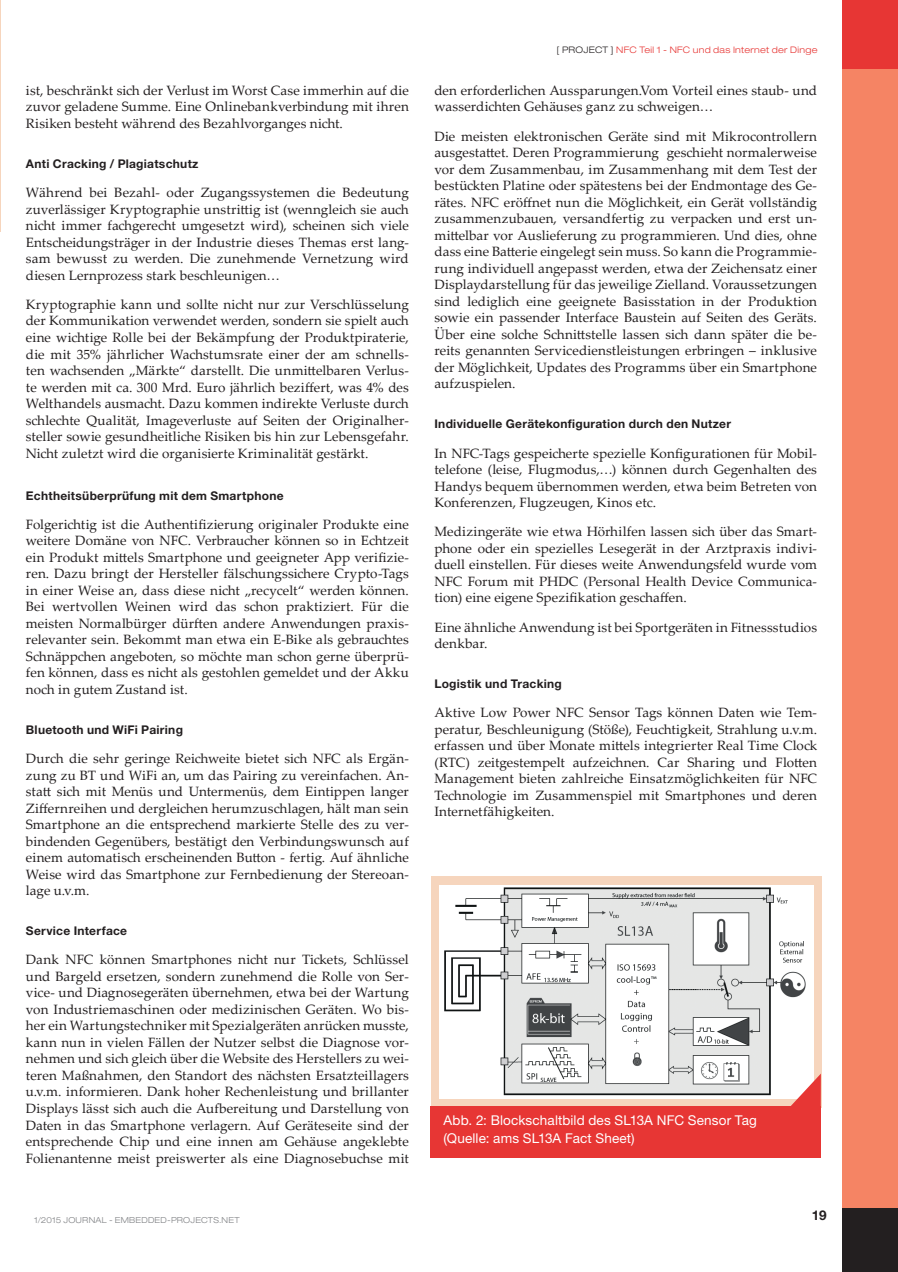
<style>
.page{position:relative;width:898px;height:1272px;background:#fff}
.page>*{position:absolute;margin:0;border:0;box-sizing:border-box;transform-origin:0 0}
.t1{font:13.5px/16.5px "Palatino Linotype";letter-spacing:.005em;color:#231f20;text-align:justify}
.t2{font:13.5px/18px "Helvetica Neue LT Std";letter-spacing:.01em;color:#fff}
.t3{font:700 13.5px "Helvetica Neue LT Std";color:#231f20}
.t4{font:700 12px "Helvetica Neue LT Std";letter-spacing:.025em;color:#231f20}
.t5{font:300 expanded 9px "Helvetica Neue LT Std";letter-spacing:.03em;color:#e73634}
.t6{font:300 expanded 8.25px "Helvetica Neue LT Std";letter-spacing:.025em;color:#808285}
.s1{color:#231f20}
</style>
<div class="page">
<div style="left:842px;top:68px;width:55px;height:1140px;background:#f58464"></div>
<div style="left:842px;top:0;width:55px;height:68px;background:#e73634"></div>
<div style="left:842px;top:1208px;width:55px;height:63px;background:#231f20"></div>
<hr style="left:0;top:4px;width:1px;height:228px;background:#f6d5bd">
<div style="left:431px;top:876px;width:389px;height:231px;background:#f6d5bd"></div>
<div style="left:430px;top:1106px;width:390px;height:52px;background:#e73634"></div>
<img style="left:439px;top:885px;width:373px;height:213px">
<svg style="left:789px;top:1073px;width:31px;height:33px"></svg>
<p class="t1" style="left:26px;top:82px;width:384px">ist, beschränkt sich der Verlust im Worst Case immerhin auf die zuvor geladene Summe. Eine Onlinebankverbindung mit ihren Risiken besteht während des Bezahlvorganges nicht.</p>
<p class="t4" style="left:26px;top:156px;width:174px">Anti Cracking / Plagiatschutz</p>
<p class="t1" style="left:26px;top:184px;width:384px">Während bei Bezahl- oder Zugangssystemen die Bedeutung zuverlässiger Kryptographie unstrittig ist (wenngleich sie auch nicht immer fachgerecht umgesetzt wird), scheinen sich viele Entscheidungsträger in der Industrie dieses Themas erst lang&shy;sam bewusst zu werden. Die zunehmende Vernetzung wird diesen Lernprozess stark beschleunigen…</p>
<p class="t1" style="left:26px;top:295px;width:384px">Kryptographie kann und sollte nicht nur zur Verschlüsselung der Kommunikation verwendet werden, sondern sie spielt auch eine wichtige Rolle bei der Bekämpfung der Produktpiraterie, die mit 35% jährlicher Wachstumsrate einer der am schnells&shy;ten wachsenden „Märkte“ darstellt. Die unmittelbaren Verlus&shy;te werden mit ca. 300 Mrd. Euro jährlich beziffert, was 4% des Welthandels ausmacht. Dazu kommen indirekte Verluste durch schlechte Qualität, Imageverluste auf Seiten der Originalher&shy;steller sowie gesundheitliche Risiken bis hin zur Lebensgefahr.<br>Nicht zuletzt wird die organisierte Kriminalität gestärkt.</p>
<p class="t4" style="left:26px;top:488px;width:259px">Echtheitsüberprüfung mit dem Smartphone</p>
<p class="t1" style="left:26px;top:515px;width:384px">Folgerichtig ist die Authentifizierung originaler Produkte eine weitere Domäne von NFC. Verbraucher können so in Echtzeit ein Produkt mittels Smartphone und geeigneter App verifizie&shy;ren. Dazu bringt der Hersteller fälschungssichere Crypto-Tags in einer Weise an, dass diese nicht „recycelt“ werden können.<br>Bei wertvollen Weinen wird das schon praktiziert. Für die meisten Normalbürger dürften andere Anwendungen praxis&shy;relevanter sein. Bekommt man etwa ein E-Bike als gebrauchtes Schnäppchen angeboten, so möchte man schon gerne überprü&shy;fen können, dass es nicht als gestohlen gemeldet und der Akku noch in gutem Zustand ist.</p>
<p class="t4" style="left:26px;top:722px;width:158px">Bluetooth und WiFi Pairing</p>
<p class="t1" style="left:26px;top:749px;width:384px">Durch die sehr geringe Reichweite bietet sich NFC als Ergän&shy;zung zu BT und WiFi an, um das Pairing zu vereinfachen. An&shy;statt sich mit Menüs und Untermenüs, dem Eintippen langer Ziffernreihen und dergleichen herumzuschlagen, hält man sein Smartphone an die entsprechend markierte Stelle des zu ver&shy;bindenden Gegenübers, bestätigt den Verbindungswunsch auf einem automatisch erscheinenden Button - fertig. Auf ähnliche Weise wird das Smartphone zur Fernbedienung der Stereoan&shy;lage u.v.m.</p>
<p class="t4" style="left:26px;top:923px;width:103px">Service Interface</p>
<p class="t1" style="left:26px;top:951px;width:384px">Dank NFC können Smartphones nicht nur Tickets, Schlüssel und Bargeld ersetzen, sondern zunehmend die Rolle von Ser&shy;vice- und Diagnosegeräten übernehmen, etwa bei der Wartung von Industriemaschinen oder medizinischen Geräten. Wo bis&shy;her ein Wartungstechniker mit Spezialgeräten anrücken musste, kann nun in vielen Fällen der Nutzer selbst die Diagnose vor&shy;nehmen und sich gleich über die Website des Herstellers zu wei&shy;teren Maßnahmen, den Standort des nächsten Ersatzteillagers u.v.m. informieren. Dank hoher Rechenleistung und brillanter Displays lässt sich auch die Aufbereitung und Darstellung von Daten in das Smartphone verlagern. Auf Geräteseite sind der entsprechende Chip und eine innen am Gehäuse angeklebte Folienantenne meist preiswerter als eine Diagnosebuchse mit</p>
<p class="t5" style="left:556px;top:45px;width:262px"><span class="s1">[ PROJECT ]</span> NFC Teil 1 - NFC und das Internet der Dinge</p>
<p class="t1" style="left:434px;top:82px;width:384px">den erforderlichen Aussparungen.Vom Vorteil eines staub- und wasserdichten Gehäuses ganz zu schweigen…</p>
<p class="t1" style="left:434px;top:127px;width:384px">Die meisten elektronischen Geräte sind mit Mikrocontrollern ausgestattet. Deren Programmierung geschieht normalerweise vor dem Zusammenbau, im Zusammenhang mit dem Test der bestückten Platine oder spätestens bei der Endmontage des Ge&shy;rätes. NFC eröffnet nun die Möglichkeit, ein Gerät vollständig zusammenzubauen, versandfertig zu verpacken und erst un&shy;mittelbar vor Auslieferung zu programmieren. Und dies, ohne dass eine Batterie eingelegt sein muss. So kann die Programmie&shy;rung individuell angepasst werden, etwa der Zeichensatz einer Displaydarstellung für das jeweilige Zielland. Voraussetzungen sind lediglich eine geeignete Basisstation in der Produktion sowie ein passender Interface Baustein auf Seiten des Geräts.<br>Über eine solche Schnittstelle lassen sich dann später die be&shy;reits genannten Servicedienstleistungen erbringen – inklusive der Möglichkeit, Updates des Programms über ein Smartphone aufzuspielen.</p>
<p class="t4" style="left:434px;top:416px;width:298px">Individuelle Gerätekonfiguration durch den Nutzer</p>
<p class="t1" style="left:434px;top:444px;width:384px">In NFC-Tags gespeicherte spezielle Konfigurationen für Mobil&shy;telefone (leise, Flugmodus,…) können durch Gegenhalten des Handys bequem übernommen werden, etwa beim Betreten von Konferenzen, Flugzeugen, Kinos etc.</p>
<p class="t1" style="left:434px;top:523px;width:384px">Medizingeräte wie etwa Hörhilfen lassen sich über das Smart&shy;phone oder ein spezielles Lesegerät in der Arztpraxis indivi&shy;duell einstellen. Für dieses weite Anwendungsfeld wurde vom NFC Forum mit PHDC (Personal Health Device Communica&shy;tion) eine eigene Spezifikation geschaffen.</p>
<p class="t1" style="left:434px;top:618px;width:384px">Eine ähnliche Anwendung ist bei Sportgeräten in Fitnessstudios denkbar.</p>
<p class="t4" style="left:434px;top:676px;width:129px">Logistik und Tracking</p>
<p class="t1" style="left:434px;top:704px;width:384px">Aktive Low Power NFC Sensor Tags können Daten wie Tem&shy;peratur, Beschleunigung (Stöße), Feuchtigkeit, Strahlung u.v.m. erfassen und über Monate mittels integrierter Real Time Clock (RTC) zeitgestempelt aufzeichnen. Car Sharing und Flotten Management bieten zahlreiche Einsatzmöglichkeiten für NFC Technologie im Zusammenspiel mit Smartphones und deren Internetfähigkeiten.</p>
<p class="t2" style="left:443px;top:1110px;width:315px">Abb. 2: Blockschaltbild des SL13A NFC Sensor Tag (Quelle: ams SL13A Fact Sheet)</p>
<p class="t6" style="left:34px;top:1214px;width:207px">1/2015 JOURNAL - EMBEDDED-PROJECTS.NET</p>
<p class="t3" style="left:811px;top:1206px;width:17px">19</p>
</div>
